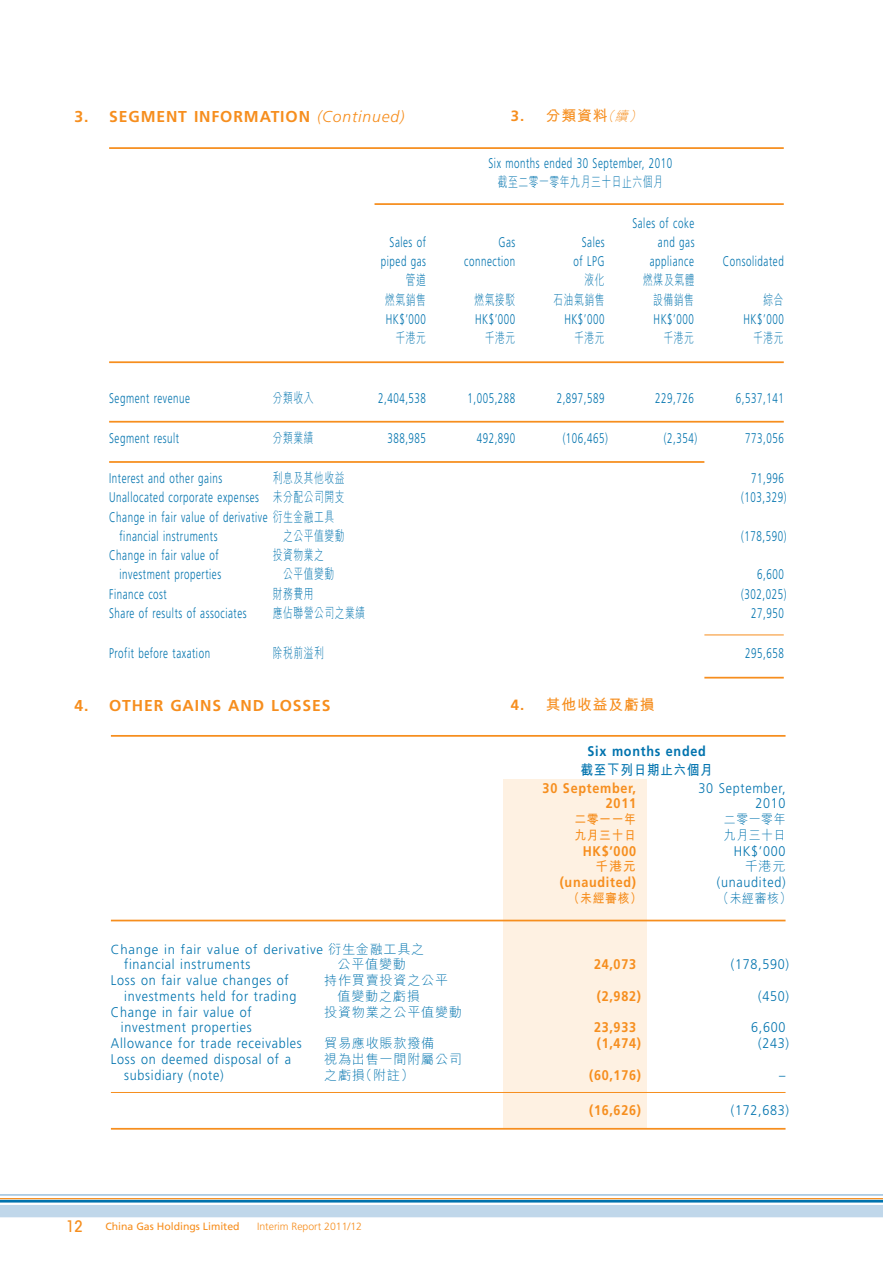
<style>
.page{position:relative;width:883px;height:1265px;background:#fff}
.page>*{position:absolute;margin:0;border:0;box-sizing:border-box;transform-origin:0 0}
.t1{font:700 15.75px "Frutiger LT Std";letter-spacing:.055em;color:#f68e1e}
.t2{font:500 condensed 15.75px "ITC Avant Garde Std";color:#f68e1e}
.t3{font:700 14.88px "M Hei HK";letter-spacing:.055em;color:#f68e1e}
.t4{font:300 14px/19.2px "Frutiger LT Std";letter-spacing:.055em;color:#0073ae;text-align:center;scale:.7 1}
.t5{font:300 14px "Frutiger LT Std";letter-spacing:.055em;color:#0073ae;scale:.9 1}
.t6{font:300 14px "M Hei HK";letter-spacing:.055em;color:#0073ae;scale:.7 1}
.t7{font:700 14px "Frutiger LT Std";letter-spacing:.055em;color:#f68e1e;scale:.9 1}
.t8{font:700 14px/19.2px "Frutiger LT Std";letter-spacing:.055em;color:#0073ae;text-align:center;scale:.9 1}
.t9{font:300 13.12px "M Hei HK";letter-spacing:.055em;color:#0073ae}
.t10{font:300 13.12px "Frutiger LT Std";letter-spacing:.055em;color:#0073ae}
.t11{font:700 13.12px "M Hei HK";letter-spacing:.055em;color:#f68e1e;scale:.9 1}
.t12{font:300 13.12px "M Hei HK";letter-spacing:.055em;color:#0073ae;scale:.9 1}
.t13{font:700 13.12px "M Hei HK";letter-spacing:.055em;color:#f68e1e}
.t14{font:10.5px "Frutiger LT Std";color:#f68e1e}
.t15{font:300 10.5px "Frutiger LT Std";color:#f68e1e}
.s1{font-weight:300;font-style:italic}
.s2{font-family:"Frutiger LT Std"}
.s3{font-weight:300;font-style:italic;font-size:13.12px}
.s4{font-family:"M Hei HK"}
</style>
<div class="page">
<svg style="left:0;top:1194px;width:883px;height:23px"></svg>
<hr style="left:109px;top:147px;width:675px;height:2px;background:#f68e1e">
<hr style="left:375px;top:203px;width:409px;height:2px;background:#f68e1e">
<hr style="left:109px;top:361px;width:675px;height:2px;background:#f68e1e">
<hr style="left:109px;top:421px;width:675px;height:2px;background:#f68e1e">
<hr style="left:109px;top:461px;width:595px;height:2px;background:#f68e1e">
<hr style="left:704px;top:634px;width:80px;height:1px;background:#f68e1e">
<hr style="left:704px;top:677px;width:80px;height:2px;background:#f68e1e">
<hr style="left:111px;top:735px;width:675px;height:2px;background:#f68e1e">
<div style="left:503px;top:780px;width:144px;height:349px;background:#fef1e2"></div>
<hr style="left:111px;top:920px;width:675px;height:1px;background:#f68e1e">
<hr style="left:111px;top:1092px;width:675px;height:1px;background:#f68e1e">
<hr style="left:111px;top:1128px;width:675px;height:2px;background:#f68e1e">
<p class="t1" style="left:74px;top:107px;width:332px">3. SEGMENT INFORMATION <span class="s1">(Continued)</span></p>
<p class="t3" style="left:511px;top:105px;width:136px"><span class="s2">3.</span> 分類資料<span class="s3">（續）</span></p>
<p class="t4" style="left:489px;top:154px;width:264px">Six months ended 30 September, 2010<span class="s4">截至二零一零年九月三十日止六個月</span></p>
<p class="t4" style="left:632px;top:213px;width:90px">Sales of coke</p>
<p class="t4" style="left:390px;top:233px;width:54px">Sales of</p>
<p class="t4" style="left:498px;top:233px;width:26px">Gas</p>
<p class="t4" style="left:582px;top:233px;width:34px">Sales</p>
<p class="t4" style="left:658px;top:233px;width:54px">and gas</p>
<p class="t4" style="left:381px;top:252px;width:66px">piped gas</p>
<p class="t4" style="left:464px;top:252px;width:75px">connection</p>
<p class="t4" style="left:574px;top:252px;width:46px">of LPG</p>
<p class="t4" style="left:650px;top:252px;width:65px">appliance</p>
<p class="t4" style="left:723px;top:252px;width:89px">Consolidated</p>
<p class="t6" style="left:406px;top:270px;width:30px">管道</p>
<p class="t6" style="left:585px;top:270px;width:30px">液化</p>
<p class="t6" style="left:643px;top:270px;width:75px">燃煤及氣體</p>
<p class="t6" style="left:385px;top:290px;width:60px">燃氣銷售</p>
<p class="t6" style="left:475px;top:290px;width:60px">燃氣接駁</p>
<p class="t6" style="left:553px;top:290px;width:75px">石油氣銷售</p>
<p class="t6" style="left:653px;top:290px;width:60px">設備銷售</p>
<p class="t6" style="left:764px;top:290px;width:30px">綜合</p>
<p class="t4" style="left:386px;top:310px;width:59px">HK$’000</p>
<p class="t4" style="left:475px;top:310px;width:59px">HK$’000</p>
<p class="t4" style="left:564px;top:310px;width:59px">HK$’000</p>
<p class="t4" style="left:654px;top:310px;width:59px">HK$’000</p>
<p class="t4" style="left:743px;top:310px;width:59px">HK$’000</p>
<p class="t6" style="left:396px;top:328px;width:45px">千港元</p>
<p class="t6" style="left:485px;top:328px;width:45px">千港元</p>
<p class="t6" style="left:574px;top:328px;width:45px">千港元</p>
<p class="t6" style="left:663px;top:328px;width:45px">千港元</p>
<p class="t6" style="left:753px;top:328px;width:45px">千港元</p>
<p class="t4" style="left:109px;top:388px;width:117px">Segment revenue</p>
<p class="t6" style="left:273px;top:388px;width:60px">分類收入</p>
<p class="t4" style="left:378px;top:388px;width:70px">2,404,538</p>
<p class="t4" style="left:467px;top:388px;width:70px">1,005,288</p>
<p class="t4" style="left:557px;top:388px;width:70px">2,897,589</p>
<p class="t4" style="left:655px;top:388px;width:57px">229,726</p>
<p class="t4" style="left:736px;top:388px;width:70px">6,537,141</p>
<p class="t4" style="left:109px;top:429px;width:102px">Segment result</p>
<p class="t6" style="left:273px;top:428px;width:60px">分類業績</p>
<p class="t4" style="left:387px;top:429px;width:57px">388,985</p>
<p class="t4" style="left:477px;top:429px;width:57px">492,890</p>
<p class="t4" style="left:563px;top:429px;width:66px">(106,465)</p>
<p class="t4" style="left:664px;top:429px;width:49px">(2,354)</p>
<p class="t4" style="left:745px;top:429px;width:57px">773,056</p>
<p class="t4" style="left:109px;top:469px;width:163px">Interest and other gains</p>
<p class="t6" style="left:273px;top:468px;width:104px">利息及其他收益</p>
<p class="t4" style="left:751px;top:469px;width:48px">71,996</p>
<p class="t4" style="left:109px;top:488px;width:338px">Unallocated corporate expenses <span class="s4">未分配公司開支</span></p>
<p class="t4" style="left:741px;top:488px;width:66px">(103,329)</p>
<p class="t4" style="left:119px;top:507px;width:308px;text-align:left;text-indent:-10px">Change in fair value of derivative <span class="s4">衍生金融工具</span>financial instruments</p>
<p class="t6" style="left:283px;top:526px;width:89px">之公平值變動</p>
<p class="t4" style="left:741px;top:527px;width:66px">(178,590)</p>
<p class="t4" style="left:109px;top:546px;width:158px">Change in fair value of</p>
<p class="t6" style="left:273px;top:545px;width:75px">投資物業之</p>
<p class="t4" style="left:119px;top:565px;width:147px">investment properties</p>
<p class="t6" style="left:283px;top:564px;width:75px">公平值變動</p>
<p class="t4" style="left:757px;top:565px;width:40px">6,600</p>
<p class="t4" style="left:109px;top:584px;width:84px">Finance cost</p>
<p class="t6" style="left:273px;top:584px;width:60px">財務費用</p>
<p class="t4" style="left:741px;top:584px;width:66px">(302,025)</p>
<p class="t4" style="left:109px;top:604px;width:198px">Share of results of associates</p>
<p class="t6" style="left:273px;top:603px;width:134px">應佔聯營公司之業績</p>
<p class="t4" style="left:751px;top:604px;width:48px">27,950</p>
<p class="t4" style="left:109px;top:644px;width:146px">Profit before taxation</p>
<p class="t6" style="left:273px;top:643px;width:75px">除稅前溢利</p>
<p class="t4" style="left:745px;top:644px;width:57px">295,658</p>
<p class="t1" style="left:74px;top:696px;width:258px">4. OTHER GAINS AND LOSSES</p>
<p class="t8" style="left:581px;top:742px;width:149px">Six months ended<span class="s4">截至下列日期止六個月</span></p>
<p class="t7" style="left:543px;top:780px;width:105px">30 September,</p>
<p class="t5" style="left:698px;top:780px;width:98px">30 September,</p>
<p class="t7" style="left:606px;top:795px;width:35px">2011</p>
<p class="t5" style="left:755px;top:796px;width:35px">2010</p>
<p class="t11" style="left:574px;top:810px;width:70px">二零一一年</p>
<p class="t12" style="left:724px;top:810px;width:70px">二零一零年</p>
<p class="t11" style="left:574px;top:826px;width:70px">九月三十日</p>
<p class="t12" style="left:724px;top:826px;width:70px">九月三十日</p>
<p class="t7" style="left:583px;top:843px;width:61px">HK$’000</p>
<p class="t5" style="left:734px;top:843px;width:59px">HK$’000</p>
<p class="t13" style="left:595px;top:857px;width:42px">千港元</p>
<p class="t9" style="left:745px;top:857px;width:42px">千港元</p>
<p class="t7" style="left:560px;top:874px;width:86px">(unaudited)</p>
<p class="t5" style="left:717px;top:874px;width:78px">(unaudited)</p>
<p class="t11" style="left:568px;top:889px;width:84px">（未經審核）</p>
<p class="t12" style="left:717px;top:889px;width:84px">（未經審核）</p>
<p class="t10" style="left:111px;top:942px;width:315px">Change in fair value of derivative <span class="s4">衍生金融工具之</span></p>
<p class="t5" style="left:124px;top:957px;width:142px">financial instruments</p>
<p class="t9" style="left:338px;top:955px;width:70px">公平值變動</p>
<p class="t7" style="left:594px;top:956px;width:48px">24,073</p>
<p class="t5" style="left:731px;top:957px;width:66px">(178,590)</p>
<p class="t5" style="left:111px;top:972px;width:199px">Loss on fair value changes of</p>
<p class="t9" style="left:324px;top:971px;width:125px">持作買賣投資之公平</p>
<p class="t5" style="left:124px;top:988px;width:193px">investments held for trading</p>
<p class="t9" style="left:338px;top:987px;width:84px">值變動之虧損</p>
<p class="t7" style="left:597px;top:988px;width:51px">(2,982 )</p>
<p class="t5" style="left:758px;top:988px;width:36px">(450)</p>
<p class="t5" style="left:111px;top:1004px;width:158px">Change in fair value of</p>
<p class="t9" style="left:324px;top:1003px;width:139px">投資物業之公平值變動</p>
<p class="t5" style="left:121px;top:1020px;width:147px">investment properties</p>
<p class="t7" style="left:594px;top:1019px;width:48px">23,933</p>
<p class="t5" style="left:751px;top:1020px;width:40px">6,600</p>
<p class="t5" style="left:111px;top:1035px;width:214px">Allowance for trade receivables</p>
<p class="t9" style="left:324px;top:1034px;width:112px">貿易應收賬款撥備</p>
<p class="t7" style="left:597px;top:1035px;width:51px">(1,474 )</p>
<p class="t5" style="left:758px;top:1035px;width:36px">(243)</p>
<p class="t5" style="left:111px;top:1051px;width:202px">Loss on deemed disposal of a</p>
<p class="t9" style="left:324px;top:1050px;width:139px">視為出售一間附屬公司</p>
<p class="t5" style="left:124px;top:1067px;width:112px">subsidiary (note)</p>
<p class="t9" style="left:324px;top:1066px;width:91px">之虧損（附註）</p>
<p class="t7" style="left:589px;top:1067px;width:59px">(60,176 )</p>
<p class="t5" style="left:779px;top:1067px;width:8px">–</p>
<p class="t7" style="left:589px;top:1102px;width:59px">(16,626 )</p>
<p class="t5" style="left:731px;top:1102px;width:66px">(172,683)</p>
<p class="t3" style="left:511px;top:693px;width:145px"><span class="s2">4.</span> 其他收益及虧損</p>
<p class="t2" style="left:66px;top:1216px;width:18px">12</p>
<p class="t14" style="left:105px;top:1220px;width:136px">China Gas Holdings Limited</p>
<p class="t15" style="left:257px;top:1221px;width:107px">Interim Report 2011/12</p>
</div>
